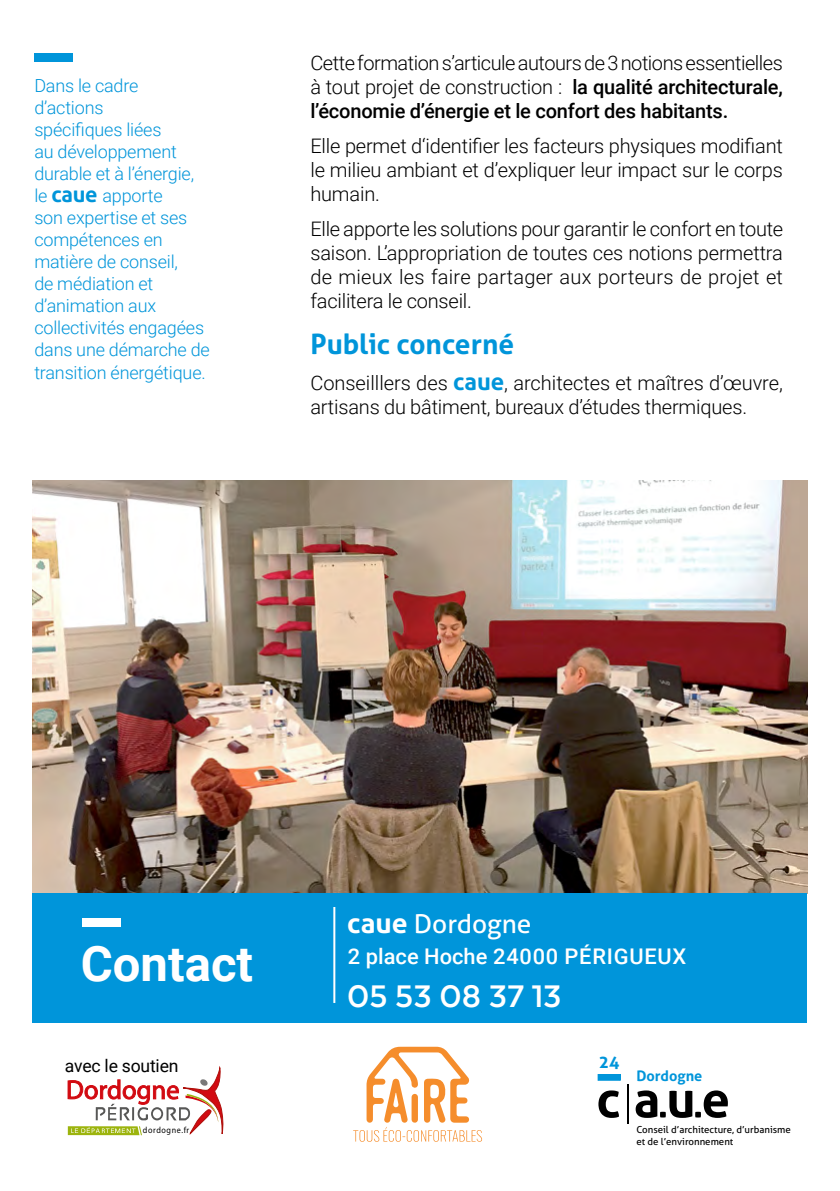
<style>
.page{position:relative;width:840px;height:1191px;background:#fff}
.page>*{position:absolute;margin:0;border:0;box-sizing:border-box;transform-origin:0 0}
.t1{font:700 49px "Roboto";color:#fff}
.t2{font:700 36px "Texta";color:#fff}
.t3{font:700 28px "Aller";color:#0095da}
.t4{font:26px "Aller";color:#fff}
.t5{font:500 21.6px "Roboto";letter-spacing:.035em;color:#fff}
.t6{font:300 20px/24px "Roboto";letter-spacing:-.01em;color:#000;text-align:justify}
.t7{font:300 18px/22.2px "Roboto";letter-spacing:-.01em;color:#0095da}
.t8{font:17.6px "Roboto";letter-spacing:-.01em;color:#000}
.t9{font:700 17.2px "Aller";color:#0095da}
.t10{font:700 14.6px "Aller";color:#0095da}
.t11{font:9.6px/11.6px "Aller";color:#000}
.t12{font:8.8px "Myriad";letter-spacing:.075em;color:#000;scale:.91 1}
.s1{font-family:"Aller";font-weight:700;font-size:22px}
.s2{font-weight:500}
.s3{font-family:"Aller";font-weight:700;font-size:24px;color:#0095da}
.s4{font-weight:700;font-size:28px}
</style>
<div class="page">
<img style="left:32px;top:480px;width:774px;height:413px">
<div style="left:34px;top:53px;width:39px;height:9px;background:#0095da"></div>
<hr style="left:626px;top:1084px;width:2px;height:39px;background:#000">
<svg style="left:598px;top:1090px;width:20px;height:27px"></svg>
<svg style="left:635px;top:1090px;width:92px;height:27px"></svg>
<div style="left:597px;top:1074px;width:23px;height:6px;background:#0095da"></div>
<svg style="left:353px;top:1046px;width:129px;height:96px"></svg>
<svg style="left:68px;top:1066px;width:156px;height:70px"></svg>
<div style="left:32px;top:893px;width:774px;height:129px;background:#0095da"></div>
<hr style="left:333px;top:907px;width:2px;height:96px;background:#fff">
<div style="left:82px;top:918px;width:39px;height:9px;background:#fff"></div>
<p class="t7" style="left:34px;top:74px;width:177px">Dans le cadre d’actions<br>spécifiques liées<br>au développement durable et à l’énergie, le <span class="s1">caue</span> apporte<br>son expertise et ses compétences en matière de conseil,<br>de médiation et d’animation aux collectivités engagées dans une démarche de transition énergétique.</p>
<p class="t6" style="left:310px;top:50px;width:473px">Cette formation s’articule autours de 3 notions essentielles à tout projet de construction : <span class="s2">la qualité architecturale, l’économie d’énergie et le confort des habitants.</span></p>
<p class="t6" style="left:310px;top:133px;width:473px">Elle permet d‘identifier les facteurs physiques modifiant le milieu ambiant et d’expliquer leur impact sur le corps humain.</p>
<p class="t6" style="left:310px;top:216px;width:474px">Elle apporte les solutions pour garantir le confort en toute saison. L’appropriation de toutes ces notions permettra de mieux les faire partager aux porteurs de projet et facilitera le conseil.</p>
<h3 class="t3" style="left:310px;top:327px;width:205px">Public concerné</h3>
<p class="t6" style="left:310px;top:370px;width:474px">Conseilllers des <span class="s3">caue</span>, architectes et maîtres d’œuvre, artisans du bâtiment, bureaux d’études thermiques.</p>
<h1 class="t1" style="left:81px;top:929px;width:174px">Contact</h1>
<p class="t8" style="left:65px;top:1053px;width:115px">avec le soutien</p>
<p class="t12" style="left:143px;top:1125px;width:52px">dordogne.fr</p>
<h3 class="t4" style="left:347px;top:908px;width:186px"><span class="s4">caue</span> Dordogne</h3>
<p class="t5" style="left:347px;top:941px;width:340px">2 place Hoche 24000 Périgueux</p>
<h2 class="t2" style="left:347px;top:978px;width:215px">05 53 08 37 13</h2>
<p class="t9" style="left:598px;top:1051px;width:22px">24</p>
<p class="t10" style="left:636px;top:1066px;width:68px">Dordogne</p>
<p class="t11" style="left:636px;top:1123px;width:156px">Conseil d’architecture, d’urbanisme et de l’environnement</p>
</div>
